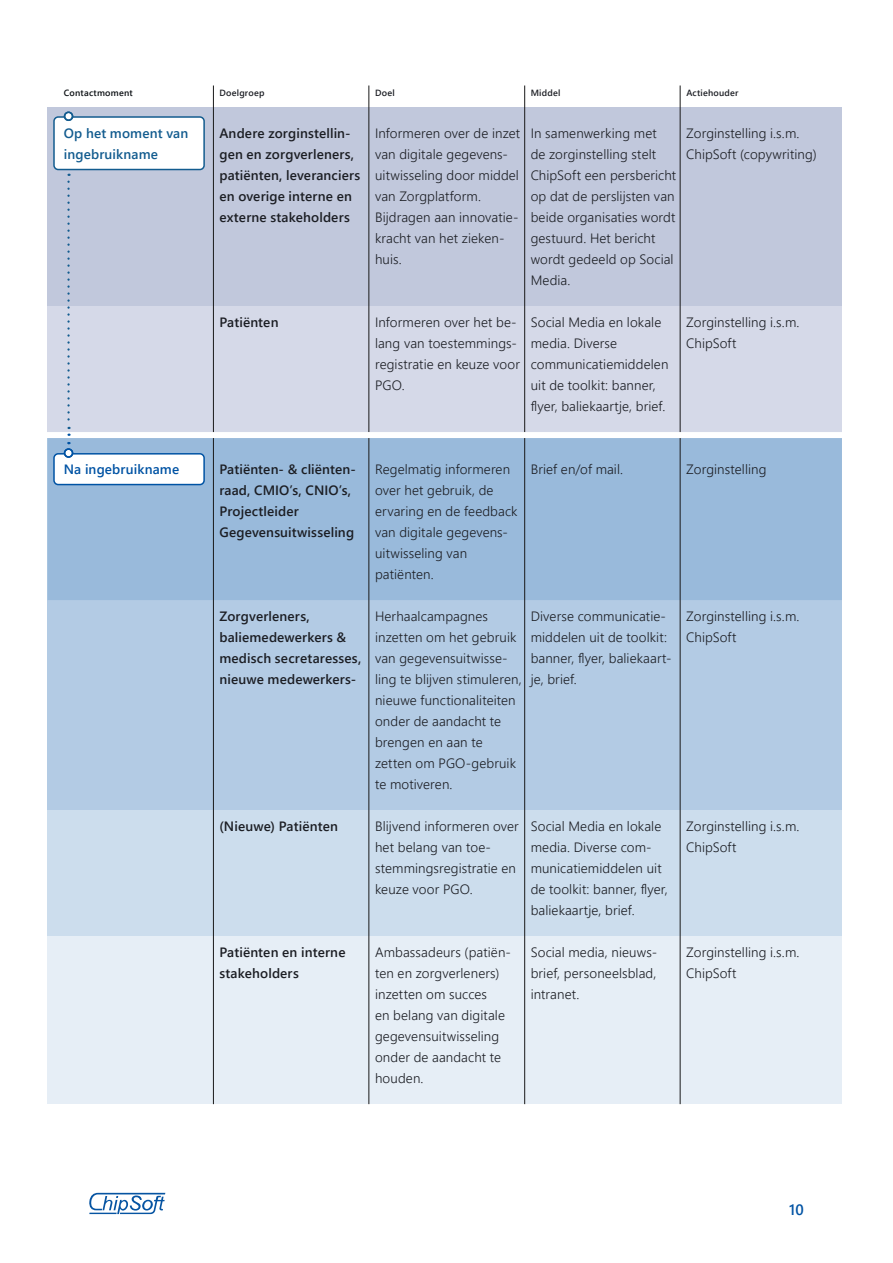
<style>
.page{position:relative;width:893px;height:1263px;background:#fff}
.page>*{position:absolute;margin:0;border:0;box-sizing:border-box;transform-origin:0 0}
.t1{font:600 15px "Segoe UI";color:#0053a4}
.t2{font:300 13.5px/21px "Segoe UI";letter-spacing:.01em;color:#1c1e24}
.t3{font:600 13.5px/21px "Segoe UI";letter-spacing:.01em;color:#1c1e24}
.t4{font:600 13.5px/21px "Segoe UI";letter-spacing:.01em;color:#135c8f}
.t5{font:600 13.5px "Segoe UI";letter-spacing:.01em;color:#0053a4}
.t6{font:600 9px "Segoe UI";letter-spacing:.025em;color:#1c1e24}
.t7{font:600 9px "Segoe UI";letter-spacing:.025em;color:#0b0f13}
</style>
<div class="page">
<svg style="left:89px;top:1193px;width:76px;height:21px"></svg>
<div style="left:47px;top:107px;width:795px;height:199px;background:#c1c8dc"></div>
<div style="left:47px;top:306px;width:795px;height:129px;background:#d5d9e8"></div>
<div style="left:47px;top:600px;width:795px;height:210px;background:#b3cbe4"></div>
<div style="left:47px;top:810px;width:795px;height:126px;background:#ccdded"></div>
<div style="left:47px;top:936px;width:795px;height:168px;background:#e6eef6"></div>
<div style="left:47px;top:438px;width:795px;height:162px;background:#99badb"></div>
<div style="left:54px;top:117px;width:150px;height:52px;background:#fff;border-radius:4px"></div>
<div style="left:53px;top:116px;width:152px;height:54px;border:2px solid #135c8f;border-radius:4px"></div>
<div style="left:65px;top:112px;width:8px;height:8px;background:#fff;border-radius:50%"></div>
<div style="left:64px;top:112px;width:9px;height:9px;border:2px solid #135c8f;border-radius:50%"></div>
<div style="left:64px;top:111px;width:9px;height:10px;border:2px solid #135c8f;border-radius:50%"></div>
<div style="left:54px;top:454px;width:150px;height:30px;background:#fff;border-radius:4px"></div>
<div style="left:53px;top:453px;width:152px;height:32px;border:2px solid #0053a4;border-radius:4px"></div>
<div style="left:65px;top:449px;width:8px;height:8px;background:#fff;border-radius:50%"></div>
<div style="left:64px;top:448px;width:9px;height:10px;border:2px solid #0053a4;border-radius:50%"></div>
<hr style="left:213px;top:86px;width:1px;height:1018px;background:#191919">
<hr style="left:369px;top:86px;width:1px;height:1018px;background:#191919">
<hr style="left:524px;top:86px;width:1px;height:1018px;background:#191919">
<hr style="left:680px;top:86px;width:1px;height:1018px;background:#191919">
<div style="left:45px;top:432px;width:799px;height:6px;background:#fff"></div>
<svg style="left:67px;top:182px;width:3px;height:262px"></svg>
<p class="t7" style="left:64px;top:84px;width:71px">Contactmoment</p>
<p class="t6" style="left:219px;top:84px;width:47px">Doelgroep</p>
<p class="t6" style="left:375px;top:84px;width:21px">Doel</p>
<p class="t6" style="left:531px;top:84px;width:31px">Middel</p>
<p class="t6" style="left:686px;top:84px;width:54px">Actiehouder</p>
<p class="t2" style="left:375px;top:121px;width:147px">Informeren over de inzet van digitale gegevens&shy;uitwisseling door middel van Zorgplatform.<br>Bijdragen aan innovatie&shy;kracht van het zieken&shy;huis.</p>
<p class="t4" style="left:64px;top:122px;width:126px">Op het moment van ingebruikname</p>
<p class="t3" style="left:219px;top:122px;width:142px">Andere zorginstellin&shy;gen en zorgverleners, patiënten, leveranciers en overige interne en externe stakeholders</p>
<p class="t2" style="left:531px;top:122px;width:147px">In samenwerking met<br>de zorginstelling stelt<br>ChipSoft een persbericht op dat de perslijsten van beide organisaties wordt gestuurd. Het bericht wordt gedeeld op Social<br>Media.</p>
<p class="t2" style="left:531px;top:311px;width:139px">Social Media en lokale media. Diverse communicatiemiddelen uit de toolkit: banner, flyer, baliekaartje, brief.</p>
<p class="t2" style="left:686px;top:122px;width:132px">Zorginstelling i.s.m.<br>ChipSoft (copywriting)</p>
<p class="t2" style="left:375px;top:310px;width:146px">Informeren over het be&shy;lang van toestemmings&shy;registratie en keuze voor<br>PGO.</p>
<p class="t3" style="left:219px;top:311px;width:61px">Patiënten</p>
<p class="t2" style="left:686px;top:311px;width:115px">Zorginstelling i.s.m.<br>ChipSoft</p>
<p class="t5" style="left:64px;top:456px;width:117px">Na ingebruikname</p>
<p class="t3" style="left:219px;top:458px;width:138px">Patiënten- &amp; cliënten&shy;raad, CMIO’s, CNIO’s,<br>Projectleider<br>Gegevensuitwisseling</p>
<p class="t3" style="left:219px;top:605px;width:143px">Zorgverleners, baliemedewerkers &amp; medisch secretaresses, nieuwe medewerkers-</p>
<p class="t3" style="left:219px;top:815px;width:120px">(Nieuwe) Patiënten</p>
<p class="t3" style="left:219px;top:941px;width:128px">Patiënten en interne stakeholders</p>
<p class="t2" style="left:375px;top:457px;width:144px">Regelmatig informeren over het gebruik, de ervaring en de feedback van digitale gegevens&shy;uitwisseling van patiënten.</p>
<p class="t2" style="left:375px;top:604px;width:148px">Herhaalcampagnes inzetten om het gebruik van gegevensuitwisse&shy;ling te blijven stimuleren, nieuwe functionaliteiten onder de aandacht te brengen en aan te zetten om PGO-gebruik te motiveren.</p>
<p class="t2" style="left:375px;top:815px;width:145px">Blijvend informeren over het belang van toe&shy;stemmingsregistratie en keuze voor PGO.</p>
<p class="t2" style="left:375px;top:941px;width:137px">Ambassadeurs (patiën&shy;ten en zorgverleners) inzetten om succes<br>en belang van digitale gegevensuitwisseling onder de aandacht te houden.</p>
<p class="t2" style="left:531px;top:458px;width:94px">Brief en/of mail.</p>
<p class="t2" style="left:531px;top:605px;width:142px">Diverse communicatie&shy;middelen uit de toolkit: banner, flyer, baliekaart&shy;je, brief.</p>
<p class="t2" style="left:531px;top:815px;width:139px">Social Media en lokale media. Diverse com&shy;municatiemiddelen uit de toolkit: banner, flyer, baliekaartje, brief.</p>
<p class="t2" style="left:531px;top:941px;width:128px;text-align:justify">Social media, nieuws&shy;brief, personeelsblad, intranet.</p>
<p class="t2" style="left:686px;top:458px;width:82px">Zorginstelling</p>
<p class="t2" style="left:686px;top:605px;width:115px">Zorginstelling i.s.m.<br>ChipSoft</p>
<p class="t2" style="left:686px;top:815px;width:115px">Zorginstelling i.s.m.<br>ChipSoft</p>
<p class="t2" style="left:686px;top:941px;width:115px">Zorginstelling i.s.m.<br>ChipSoft</p>
<p class="t1" style="left:789px;top:1196px;width:16px">10</p>
</div>
